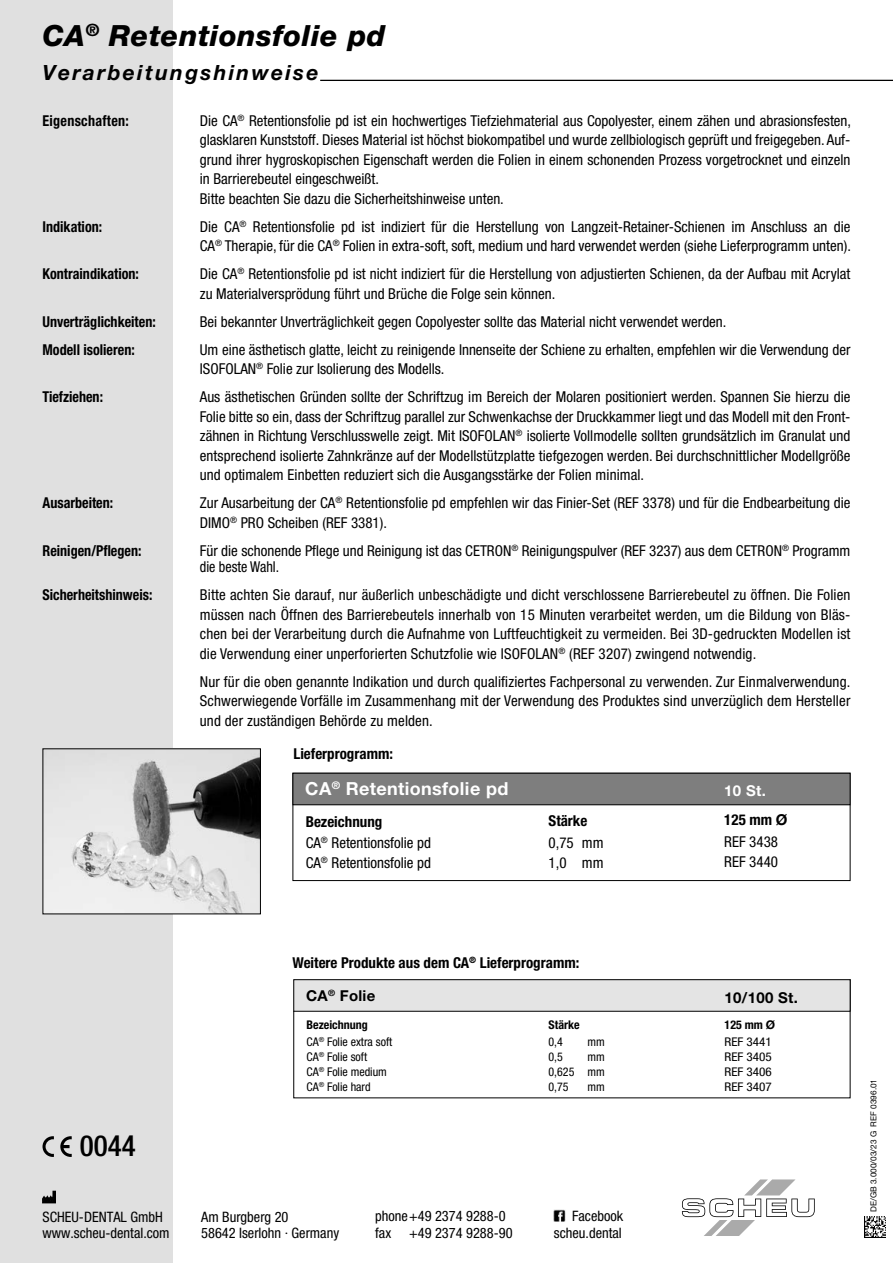
<style>
.page{position:relative;width:893px;height:1263px;background:#fff}
.page>*{position:absolute;margin:0;border:0;box-sizing:border-box;transform-origin:0 0}
.t1{font:italic 800 29.25px "Helvetica Neue LT Pro";letter-spacing:.015em;color:#000}
.t2{font:500 condensed 29.1px "Helvetica Neue LT Pro";color:#000}
.t3{font:italic 700 21px "Helvetica Neue LT Pro";letter-spacing:.11em;color:#000}
.t4{font:700 18px "Helvetica Neue LT Pro";letter-spacing:.02em;color:#fff}
.t5{font:condensed 15px/19.5px "Helvetica Neue LT Pro";color:#000}
.t6{font:700 condensed 15px "Helvetica Neue LT Pro";color:#000;scale:.94 1}
.t7{font:700 condensed 15px "Helvetica Neue LT Pro";color:#000}
.t8{font:700 15px "Helvetica Neue LT Pro";letter-spacing:.02em;color:#000}
.t9{font:700 condensed 15px "Helvetica Neue LT Pro";letter-spacing:.02em;color:#000;scale:.94 1}
.t10{font:700 15px "Helvetica Neue LT Pro";color:#fff}
.t11{font:condensed 14.4px/16.5px "Helvetica Neue LT Pro";color:#000}
.t12{font:condensed 12px/15px "Helvetica Neue LT Pro";color:#000}
.t13{font:condensed 12px/15px "Helvetica Neue LT Pro";color:#000;scale:1.1 1}
.t14{font:700 condensed 12px "Helvetica Neue LT Pro";color:#000}
.t15{font:8.25px "Helvetica Neue LT Pro";color:#000}
.s1{font-weight:700}
.s2{font-weight:700;font-stretch:normal}
</style>
<div class="page">
<div style="left:293px;top:773px;width:557px;height:108px;border:1px solid #000"></div>
<div style="left:293px;top:773px;width:557px;height:32px;background:#7e7e7e"></div>
<div style="left:293px;top:773px;width:557px;height:32px;border:1px solid #000"></div>
<div style="left:0;top:0;width:173px;height:1263px;background:#e0e0e0"></div>
<hr style="left:320px;top:80px;width:573px;height:1px;background:#000">
<div style="left:294px;top:980px;width:556px;height:31px;background:#e4e4e4"></div>
<div style="left:293px;top:979px;width:557px;height:32px;border:1px solid #000"></div>
<img style="left:45px;top:750px;width:214px;height:162px">
<div style="left:43px;top:748px;width:218px;height:166px;border:1px solid #000"></div>
<svg style="left:554px;top:1210px;width:11px;height:11px"></svg>
<svg style="left:682px;top:1179px;width:133px;height:57px"></svg>
<img style="left:864px;top:1216px;width:21px;height:21px">
<svg style="left:43px;top:1136px;width:11px;height:21px"></svg>
<svg style="left:60px;top:1136px;width:12px;height:21px"></svg>
<img style="left:42px;top:1191px;width:14px;height:12px">
<h1 class="t1" style="left:43px;top:18px;width:344px">CA<sup>®</sup> Retentionsfolie pd</h1>
<h3 class="t3" style="left:43px;top:60px;width:278px">Verarbeitungshinweise</h3>
<p class="t9" style="left:43px;top:111px;width:93px">Eigenschaften:</p>
<p class="t5" style="left:200px;top:110px;width:653px">Die CA<sup>®</sup> Retentionsfolie pd ist ein hochwertiges Tiefziehmaterial aus Copolyester, einem zähen und abrasionsfesten, glasklaren Kunststoff. Dieses Material ist höchst biokompatibel und wurde zellbiologisch geprüft und freigegeben. Auf&shy;grund ihrer hygroskopischen Eigenschaft werden die Folien in einem schonenden Prozess vorgetrocknet und einzeln in Barrierebeutel eingeschweißt.<br>Bitte beachten Sie dazu die Sicherheitshinweise unten.</p>
<p class="t6" style="left:43px;top:217px;width:65px">Indikation:</p>
<p class="t5" style="left:200px;top:216px;width:653px">Die CA<sup>®</sup> Retentionsfolie pd ist indiziert für die Herstellung von Langzeit-Retainer-Schienen im Anschluss an die<br>CA<sup>®</sup> Therapie, für die CA<sup>®</sup> Folien in extra-soft, soft, medium und hard verwendet werden (siehe Lieferprogramm unten).</p>
<p class="t6" style="left:43px;top:265px;width:104px">Kontraindikation:</p>
<p class="t5" style="left:200px;top:264px;width:652px">Die CA<sup>®</sup> Retentionsfolie pd ist nicht indiziert für die Herstellung von adjustierten Schienen, da der Aufbau mit Acrylat zu Materialversprödung führt und Brüche die Folge sein können.</p>
<p class="t6" style="left:43px;top:312px;width:122px">Unverträglichkeiten:</p>
<p class="t5" style="left:200px;top:311px;width:528px">Bei bekannter Unverträglichkeit gegen Copolyester sollte das Material nicht verwendet werden.</p>
<p class="t6" style="left:43px;top:340px;width:100px">Modell isolieren:</p>
<p class="t5" style="left:200px;top:339px;width:652px">Um eine ästhetisch glatte, leicht zu reinigende Innenseite der Schiene zu erhalten, empfehlen wir die Verwendung der<br>ISOFOLAN<sup>®</sup> Folie zur Isolierung des Modells.</p>
<p class="t6" style="left:43px;top:388px;width:66px">Tiefziehen:</p>
<p class="t5" style="left:200px;top:387px;width:652px;text-align:justify">Aus ästhetischen Gründen sollte der Schriftzug im Bereich der Molaren positioniert werden. Spannen Sie hierzu die Folie bitte so ein, dass der Schriftzug parallel zur Schwenkachse der Druckkammer liegt und das Modell mit den Front&shy;zähnen in Richtung Verschlusswelle zeigt. Mit ISOFOLAN<sup>®</sup> isolierte Vollmodelle sollten grundsätzlich im Granulat und entsprechend isolierte Zahnkränze auf der Modellstützplatte tiefgezogen werden. Bei durchschnittlicher Modellgröße und optimalem Einbetten reduziert sich die Ausgangsstärke der Folien minimal.</p>
<p class="t6" style="left:43px;top:494px;width:77px">Ausarbeiten:</p>
<p class="t5" style="left:200px;top:493px;width:652px">Zur Ausarbeitung der CA<sup>®</sup> Retentionsfolie pd empfehlen wir das Finier-Set (REF 3378) und für die Endbearbeitung die<br>DIMO<sup>®</sup> PRO Scheiben (REF 3381).</p>
<p class="t6" style="left:43px;top:541px;width:107px">Reinigen/Pflegen:</p>
<p class="t5" style="left:200px;top:542px;width:652px;line-height:16.5px">Für die schonende Pflege und Reinigung ist das CETRON<sup>®</sup> Reinigungspulver (REF 3237) aus dem CETRON<sup>®</sup> Programm die beste Wahl.</p>
<p class="t6" style="left:43px;top:586px;width:118px">Sicherheitshinweis:</p>
<p class="t5" style="left:200px;top:585px;width:652px;text-align:justify">Bitte achten Sie darauf, nur äußerlich unbeschädigte und dicht verschlossene Barrierebeutel zu öffnen. Die Folien müssen nach Öffnen des Barrierebeutels innerhalb von 15 Minuten verarbeitet werden, um die Bildung von Bläs&shy;chen bei der Verarbeitung durch die Aufnahme von Luftfeuchtigkeit zu vermeiden. Bei 3D-gedruckten Modellen ist die Verwendung einer unperforierten Schutzfolie wie ISOFOLAN<sup>®</sup> (REF 3207) zwingend notwendig.</p>
<p class="t5" style="left:200px;top:671px;width:652px;text-align:justify">Nur für die oben genannte Indikation und durch qualifiziertes Fachpersonal zu verwenden. Zur Einmalverwendung.<br>Schwerwiegende Vorfälle im Zusammenhang mit der Verwendung des Produktes sind unverzüglich dem Hersteller und der zuständigen Behörde zu melden.</p>
<p class="t7" style="left:293px;top:745px;width:101px">Lieferprogramm:</p>
<p class="t4" style="left:305px;top:778px;width:205px">CA<sup>®</sup> Retentionsfolie pd</p>
<p class="t10" style="left:724px;top:781px;width:43px">10 St.</p>
<p class="t5" style="left:306px;top:810px;width:127px;line-height:21.6px"><span class="s1">Bezeichnung<br></span>CA<sup>®</sup> Retentionsfolie pd</p>
<p class="t5" style="left:306px;top:852px;width:127px">CA<sup>®</sup> Retentionsfolie pd</p>
<p class="t7" style="left:549px;top:812px;width:40px">Stärke</p>
<p class="t5" style="left:549px;top:833px;width:57px">0,75 mm<br>1,0 mm</p>
<p class="t5" style="left:724px;top:809px;width:65px;line-height:21.6px"><span class="s1">125 mm</span> <span class="s2">Ø<br></span>REF 3438</p>
<p class="t5" style="left:724px;top:851px;width:55px">REF 3440</p>
<p class="t7" style="left:293px;top:953px;width:288px">Weitere Produkte aus dem CA<sup>®</sup> Lieferprogramm:</p>
<p class="t8" style="left:306px;top:986px;width:71px">CA<sup>®</sup> Folie</p>
<p class="t8" style="left:725px;top:988px;width:75px">10/100 St.</p>
<h2 class="t2" style="left:80px;top:1128px;width:57px">0044</h2>
<p class="t12" style="left:307px;top:1016px;width:87px;line-height:17.1px"><span class="s1">Bezeichnung<br></span>CA<sup>®</sup> Folie extra soft</p>
<p class="t12" style="left:307px;top:1049px;width:82px">CA<sup>®</sup> Folie soft<br>CA<sup>®</sup> Folie medium<br>CA<sup>®</sup> Folie hard</p>
<p class="t11" style="left:43px;top:1208px;width:129px">SCHEU-DENTAL GmbH www.scheu-dental.com</p>
<p class="t11" style="left:375px;top:1208px;width:132px">phone+49 2374 9288-0 fax</p>
<p class="t11" style="left:201px;top:1208px;width:139px">Am Burgberg 20<br>58642 Iserlohn · Germany</p>
<p class="t11" style="left:409px;top:1224px;width:105px">+49 2374 9288-90</p>
<p class="t14" style="left:549px;top:1017px;width:33px">Stärke</p>
<p class="t12" style="left:549px;top:1034px;width:16px">0,4</p>
<p class="t12" style="left:588px;top:1034px;width:19px">mm</p>
<p class="t12" style="left:549px;top:1049px;width:16px">0,5</p>
<p class="t12" style="left:549px;top:1049px;width:58px;text-align:justify;text-indent:39px">mm 0,625 mm 0,75</p>
<p class="t12" style="left:588px;top:1079px;width:19px">mm</p>
<p class="t11" style="left:554px;top:1208px;width:71px;text-align:right">Facebook scheu.dental</p>
<p class="t13" style="left:725px;top:1016px;width:47px;line-height:17.1px"><span class="s1">125 mm</span> <span class="s2">Ø<br></span>REF 3441</p>
<p class="t13" style="left:725px;top:1049px;width:45px;text-align:justify">REF 3405<br>REF 3406<br>REF 3407</p>
<p class="t15" style="left:868px;top:1212px;width:134px;rotate:-90deg">DE/GB 3.000/03/23 G REF 0396.01</p>
</div>
